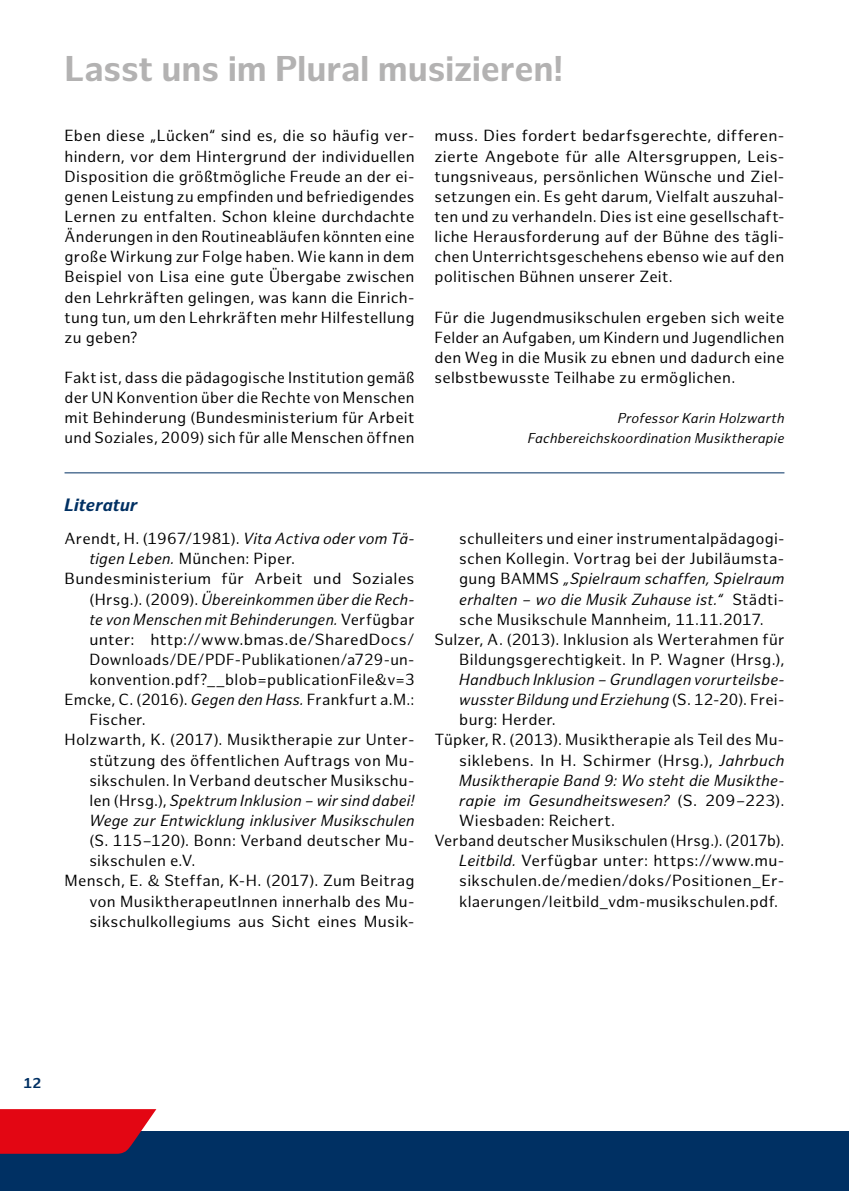
<style>
.page{position:relative;width:849px;height:1191px;background:#fff}
.page>*{position:absolute;margin:0;border:0;box-sizing:border-box;transform-origin:0 0}
.t1{font:700 35px "Hamburg Sans";letter-spacing:-.005em;color:#b3b2b2}
.t2{font:italic 700 17.5px "Hamburg Sans";color:#003063}
.t3{font:15.75px/20.1px "Hamburg Sans";letter-spacing:.015em;color:#000;text-align:justify}
.t4{font:italic 15.75px "Hamburg Sans";letter-spacing:.015em;color:#000}
.t5{font:italic 14px/20.1px "Hamburg Sans";letter-spacing:.02em;color:#000;text-align:right}
.t6{font:700 14px "Hamburg Sans";color:#003063}
.s1{font-style:italic}
.s2{font-style:normal}
</style>
<div class="page">
<div style="left:0;top:1131px;width:848px;height:60px;background:#003063"></div>
<hr style="left:848px;top:1131px;width:1px;height:60px;background:#003063">
<svg style="left:0;top:1109px;width:156px;height:44px;background:#d30f1e"></svg>
<hr style="left:64px;top:472px;width:720px;height:1px;background:#003063">
<h1 class="t1" style="left:64px;top:48px;width:500px">Lasst uns im Plural musizieren!</h1>
<p class="t3" style="left:64px;top:126px;width:351px">Eben diese „Lücken“ sind es, die so häufig ver&shy;hindern, vor dem Hintergrund der individuellen Disposition die größtmögliche Freude an der ei&shy;genen Leistung zu empfinden und befriedigendes Lernen zu entfalten. Schon kleine durchdachte Änderungen in den Routineabläufen könnten eine große Wirkung zur Folge haben. Wie kann in dem Beispiel von Lisa eine gute Übergabe zwischen den Lehrkräften gelingen, was kann die Einrich&shy;tung tun, um den Lehrkräften mehr Hilfestellung zu geben?</p>
<p class="t3" style="left:64px;top:368px;width:351px">Fakt ist, dass die pädagogische Institution gemäß der UN Konvention über die Rechte von Menschen mit Behinderung (Bundesministerium für Arbeit und Soziales, 2009) sich für alle Menschen öffnen</p>
<p class="t3" style="left:434px;top:126px;width:351px">muss. Dies fordert bedarfsgerechte, differen&shy;zierte Angebote für alle Altersgruppen, Leis&shy;tungsniveaus, persönlichen Wünsche und Ziel&shy;setzungen ein. Es geht darum, Vielfalt auszuhal&shy;ten und zu verhandeln. Dies ist eine gesellschaft&shy;liche Herausforderung auf der Bühne des tägli&shy;chen Unterrichtsgeschehens ebenso wie auf den politischen Bühnen unserer Zeit.</p>
<p class="t3" style="left:434px;top:308px;width:351px">Für die Jugendmusikschulen ergeben sich weite Felder an Aufgaben, um Kindern und Jugendlichen den Weg in die Musik zu ebnen und dadurch eine selbstbewusste Teilhabe zu ermöglichen.</p>
<p class="t5" style="left:527px;top:409px;width:258px">Professor Karin Holzwarth<br>Fachbereichskoordination Musiktherapie</p>
<p class="t2" style="left:64px;top:494px;width:74px">Literatur</p>
<p class="t3" style="left:64px;top:529px;width:351px">Arendt, H. (1967/1981). <span class="s1">Vita Activa oder vom Tä-</span></p>
<p class="t3" style="left:89px;top:549px;width:207px"><span class="s1">tigen Leben.</span> München: Piper.</p>
<p class="t3" style="left:64px;top:569px;width:351px">Bundesministerium für Arbeit und Soziales</p>
<p class="t4" style="left:89px;top:590px;width:326px"><span class="s2">(Hrsg.). (2009).</span> Übereinkommen über die Rech-</p>
<p class="t4" style="left:89px;top:610px;width:326px">te von Menschen mit Behinderungen. <span class="s2">Verfügbar</span></p>
<p class="t3" style="left:89px;top:630px;width:326px">unter: http://www.bmas.de/SharedDocs/</p>
<p class="t3" style="left:89px;top:650px;width:326px">Downloads/DE/PDF-Publikationen/a729-un-</p>
<p class="t3" style="left:89px;top:670px;width:326px">konvention.pdf?__blob=publicationFile&amp;v=3</p>
<p class="t3" style="left:64px;top:690px;width:351px">Emcke, C. (2016). <span class="s1">Gegen den Hass.</span> Frankfurt a.M.:</p>
<p class="t3" style="left:89px;top:710px;width:58px">Fischer.</p>
<p class="t3" style="left:64px;top:730px;width:351px">Holzwarth, K. (2017). Musiktherapie zur Unter-</p>
<p class="t3" style="left:89px;top:750px;width:326px">stützung des öffentlichen Auftrags von Mu-</p>
<p class="t3" style="left:89px;top:770px;width:326px">sikschulen. In Verband deutscher Musikschu-</p>
<p class="t4" style="left:89px;top:791px;width:326px"><span class="s2">len (Hrsg.),</span> Spektrum Inklusion – wir sind dabei!</p>
<p class="t4" style="left:89px;top:811px;width:326px">Wege zur Entwicklung inklusiver Musikschulen</p>
<p class="t3" style="left:89px;top:831px;width:326px">(S. 115–120). Bonn: Verband deutscher Mu-</p>
<p class="t3" style="left:89px;top:851px;width:107px">sikschulen e.V.</p>
<p class="t3" style="left:64px;top:871px;width:351px">Mensch, E. &amp; Steffan, K-H. (2017). Zum Beitrag</p>
<p class="t3" style="left:89px;top:891px;width:326px">von MusiktherapeutInnen innerhalb des Mu-</p>
<p class="t3" style="left:89px;top:911px;width:326px">sikschulkollegiums aus Sicht eines Musik-</p>
<p class="t3" style="left:459px;top:529px;width:327px">schulleiters und einer instrumentalpädagogi-</p>
<p class="t3" style="left:459px;top:549px;width:326px">schen Kollegin. Vortrag bei der Jubiläumsta-</p>
<p class="t4" style="left:459px;top:570px;width:326px"><span class="s2">gung BAMMS</span> „Spielraum schaffen, Spielraum</p>
<p class="t4" style="left:459px;top:590px;width:326px">erhalten – wo die Musik Zuhause ist.“ <span class="s2">Städti-</span></p>
<p class="t3" style="left:459px;top:609px;width:306px">sche Musikschule Mannheim, 11.11.2017.</p>
<p class="t3" style="left:434px;top:630px;width:351px">Sulzer, A. (2013). Inklusion als Werterahmen für</p>
<p class="t3" style="left:459px;top:650px;width:326px">Bildungsgerechtigkeit. In P. Wagner (Hrsg.),</p>
<p class="t4" style="left:459px;top:670px;width:326px">Handbuch Inklusion – Grundlagen vorurteilsbe-</p>
<p class="t4" style="left:459px;top:690px;width:326px">wusster Bildung und Erziehung <span class="s2">(S. 12-20). Frei-</span></p>
<p class="t3" style="left:459px;top:710px;width:98px">burg: Herder.</p>
<p class="t3" style="left:434px;top:730px;width:351px">Tüpker, R. (2013). Musiktherapie als Teil des Mu-</p>
<p class="t3" style="left:459px;top:750px;width:326px">siklebens. In H. Schirmer (Hrsg.), <span class="s1">Jahrbuch</span></p>
<p class="t4" style="left:459px;top:771px;width:326px">Musiktherapie Band 9: Wo steht die Musikthe-</p>
<p class="t4" style="left:459px;top:791px;width:326px">rapie im Gesundheitswesen? <span class="s2">(S. 209–223).</span></p>
<p class="t3" style="left:459px;top:811px;width:157px">Wiesbaden: Reichert.</p>
<p class="t3" style="left:434px;top:831px;width:351px">Verband deutscher Musikschulen (Hrsg.). (2017b).</p>
<p class="t3" style="left:459px;top:851px;width:326px"><span class="s1">Leitbild.</span> Verfügbar unter: https://www.mu-</p>
<p class="t3" style="left:459px;top:871px;width:326px">sikschulen.de/medien/doks/Positionen_Er-</p>
<p class="t3" style="left:459px;top:891px;width:320px">klaerungen/leitbild_vdm-musikschulen.pdf.</p>
<p class="t6" style="left:23px;top:1074px;width:19px">12</p>
</div>
